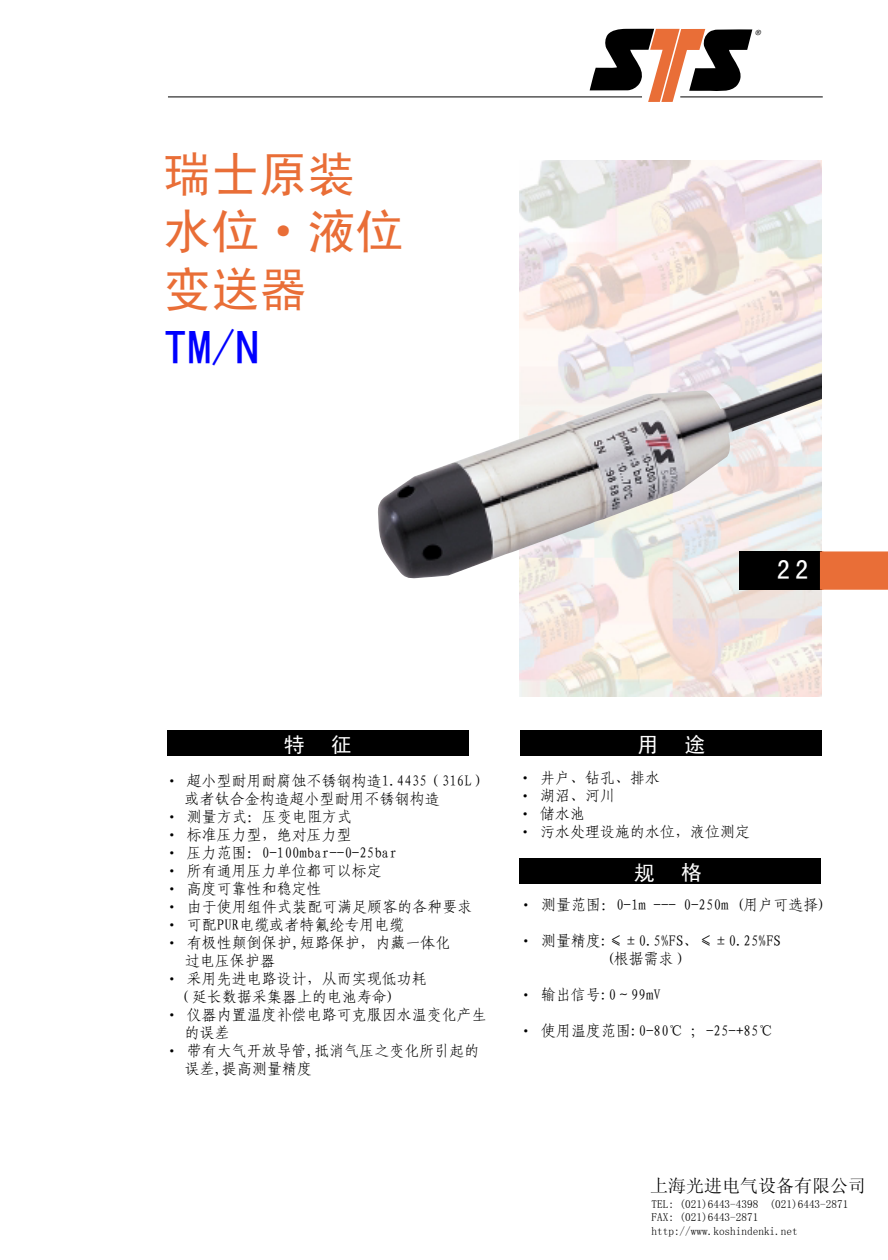
<style>
.page{position:relative;width:888px;height:1260px;background:#fff}
.page>*{position:absolute;margin:0;border:0;box-sizing:border-box;transform-origin:0 0}
.t1{font:48px/57.8px "Sim Hei";color:#e96e37}
.t2{font:48px "Sim Hei";color:#00f}
.t3{font:27px "Sim Hei";color:#fff}
.t4{font:21px "Sim Hei";color:#fff}
.t5{font:18px "N Sim Sun";color:#000}
.t6{font:15px/18px "Fang Song GB2312";color:#000}
.t7{font:italic 12px "Myriad";color:#000}
.t8{font:11.25px/13.5px "N Sim Sun";color:#000}
.s1{font-family:"Myriad"}
</style>
<div class="page">
<img style="left:520px;top:161px;width:302px;height:535px">
<div style="left:167px;top:730px;width:302px;height:26px;background:#000"></div>
<div style="left:519px;top:858px;width:302px;height:26px;background:#000"></div>
<div style="left:520px;top:730px;width:302px;height:26px;background:#000"></div>
<div style="left:739px;top:551px;width:83px;height:39px;background:#000"></div>
<div style="left:823px;top:551px;width:65px;height:39px;background:#e96e37"></div>
<hr style="left:820px;top:551px;width:3px;height:39px;background:#e96e37">
<svg style="left:590px;top:29px;width:162px;height:73px"></svg>
<hr style="left:680px;top:97px;width:143px;height:1px;background:#000">
<hr style="left:168px;top:97px;width:474px;height:1px;background:#000">
<img style="left:378px;top:369px;width:444px;height:209px">
<h1 class="t1" style="left:164px;top:144px;width:241px">瑞士原装水位·液位变送器</h1>
<h1 class="t2" style="left:164px;top:323px;width:97px">TM/N</h1>
<p class="t7" style="left:754px;top:28px;width:10px">®</p>
<h2 class="t3" style="left:777px;top:556px;width:33px">22</h2>
<h3 class="t4" style="left:284px;top:734px;width:69px">特 征</h3>
<p class="t6" style="left:185px;top:771px;width:304px;text-indent:-15px"><span class="s1">•</span> 超小型耐用耐腐蚀不锈钢构造1.4435（316L）或者钛合金构造超小型耐用不锈钢构造</p>
<p class="t6" style="left:170px;top:807px;width:184px"><span class="s1">•</span> 测量方式：压变电阻方式</p>
<p class="t6" style="left:170px;top:825px;width:184px"><span class="s1">•</span> 标准压力型，绝对压力型</p>
<p class="t6" style="left:170px;top:843px;width:229px"><span class="s1">•</span> 压力范围：0-100mbar--0-25bar</p>
<p class="t6" style="left:170px;top:861px;width:214px"><span class="s1">•</span> 所有通用压力单位都可以标定</p>
<p class="t6" style="left:170px;top:879px;width:154px"><span class="s1">•</span> 高度可靠性和稳定性</p>
<p class="t6" style="left:170px;top:897px;width:304px"><span class="s1">•</span> 由于使用组件式装配可满足顾客的各种要求</p>
<p class="t6" style="left:170px;top:915px;width:236px"><span class="s1">•</span> 可配PUR电缆或者特氟纶专用电缆</p>
<p class="t6" style="left:185px;top:933px;width:267px;text-indent:-15px"><span class="s1">•</span> 有极性颠倒保护,短路保护，内藏一体化过电压保护器</p>
<p class="t6" style="left:177px;top:969px;width:251px;text-indent:-8px"><span class="s1">•</span> 采用先进电路设计，从而实现低功耗（延长数据采集器上的电池寿命)</p>
<p class="t6" style="left:185px;top:1005px;width:304px;text-indent:-15px"><span class="s1">•</span> 仪器内置温度补偿电路可克服因水温变化产生的误差</p>
<p class="t6" style="left:185px;top:1041px;width:296px;text-indent:-15px"><span class="s1">•</span> 带有大气开放导管,抵消气压之变化所引起的误差,提高测量精度</p>
<h3 class="t4" style="left:637px;top:734px;width:69px">用 途</h3>
<p class="t6" style="left:523px;top:769px;width:139px"><span class="s1">•</span> 井户、钻孔、排水</p>
<p class="t6" style="left:523px;top:787px;width:94px"><span class="s1">•</span> 湖沼、河川</p>
<p class="t6" style="left:523px;top:805px;width:64px"><span class="s1">•</span> 储水池</p>
<p class="t6" style="left:523px;top:823px;width:229px"><span class="s1">•</span> 污水处理设施的水位，液位测定</p>
<h3 class="t4" style="left:634px;top:862px;width:69px">规 格</h3>
<p class="t6" style="left:524px;top:896px;width:304px"><span class="s1">•</span> 测量范围：0-1m --- 0-250m (用户可选择)</p>
<p class="t6" style="left:606px;top:932px;width:176px;text-indent:-82px"><span class="s1">•</span> 测量精度:≤±0.5%FS、≤±0.25%FS (根据需求）</p>
<p class="t6" style="left:524px;top:986px;width:139px"><span class="s1">•</span> 输出信号:0～99mV</p>
<p class="t6" style="left:524px;top:1022px;width:251px"><span class="s1">•</span> 使用温度范围:0-80℃ ; -25-+85℃</p>
<p class="t5" style="left:650px;top:1177px;width:217px">上海光进电气设备有限公司</p>
<p class="t8" style="left:652px;top:1197px;width:198px">TEL: (021)6443-4398 (021)6443-2871<br>FAX: (021)6443-2871 http://www.koshindenki.net</p>
</div>
